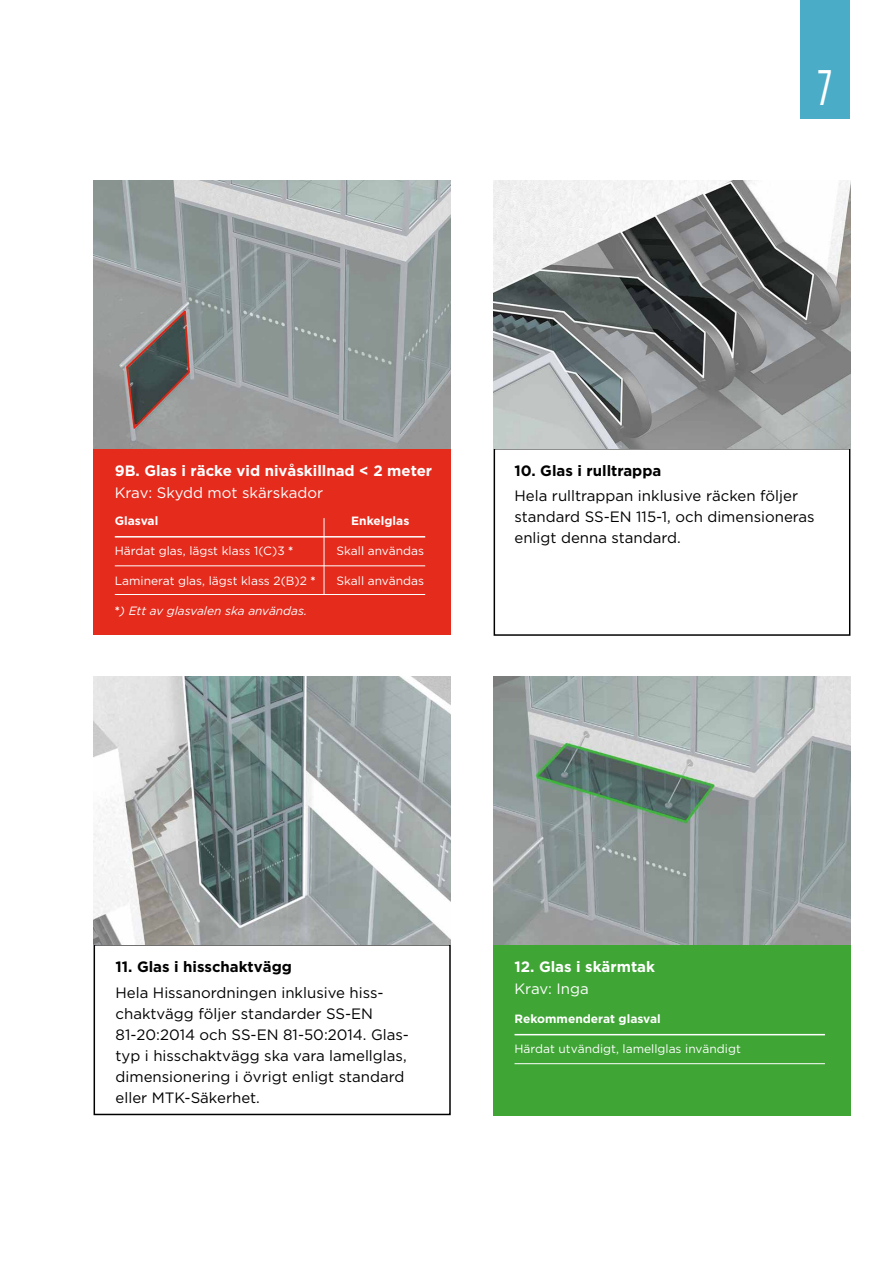
<style>
.page{position:relative;width:893px;height:1263px;background:#fff}
.page>*{position:absolute;margin:0;border:0;box-sizing:border-box;transform-origin:0 0}
.t1{font:49.95px "Gotham Cond";color:#fff}
.t2{font:15px/21px "Gotham";color:#000}
.t3{font:700 15px "Gotham";color:#fff}
.t4{font:700 15px "Gotham";color:#000}
.t5{font:15px "Gotham";color:#fff}
.t6{font:12px "Gotham";color:#fff}
.t7{font:700 12px "Gotham";color:#fff}
.t8{font:italic 12px "Gotham";color:#fff}
.s1{font-weight:700}
.s2{font-weight:700;font-style:normal}
</style>
<div class="page">
<div style="left:94px;top:449px;width:357px;height:186px;background:#e52b1c"></div>
<div style="left:494px;top:448px;width:356px;height:188px;border:1px solid #000"></div>
<div style="left:493px;top:944px;width:357px;height:172px;background:#3fa535"></div>
<img style="left:493px;top:181px;width:357px;height:268px">
<div style="left:94px;top:944px;width:357px;height:171px;border:2px solid #000"></div>
<div style="left:800px;top:0;width:50px;height:119px;background:#4bacc8"></div>
<img style="left:94px;top:181px;width:357px;height:268px">
<img style="left:94px;top:677px;width:357px;height:267px">
<img style="left:493px;top:677px;width:357px;height:267px">
<hr style="left:115px;top:536px;width:310px;height:1px;background:#fff">
<hr style="left:514px;top:1034px;width:311px;height:1px;background:#fff">
<hr style="left:115px;top:565px;width:310px;height:1px;background:#fff">
<hr style="left:514px;top:1063px;width:311px;height:1px;background:#fff">
<hr style="left:115px;top:594px;width:310px;height:1px;background:#fff">
<hr style="left:324px;top:518px;width:1px;height:77px;background:#fff">
<h1 class="t1" style="left:817px;top:61px;width:17px">7</h1>
<p class="t3" style="left:115px;top:462px;width:319px">9B. Glas i räcke vid nivåskillnad &lt; 2 meter</p>
<p class="t5" style="left:115px;top:485px;width:210px">Krav: Skydd mot skärskador</p>
<p class="t7" style="left:115px;top:514px;width:45px">Glasval</p>
<p class="t7" style="left:351px;top:514px;width:60px">Enkelglas</p>
<p class="t6" style="left:115px;top:544px;width:180px">Härdat glas, lägst klass 1(C)3 <span class="s1">*</span></p>
<p class="t6" style="left:336px;top:544px;width:89px">Skall användas</p>
<p class="t6" style="left:115px;top:574px;width:202px">Laminerat glas, lägst klass 2(B)2 <span class="s1">*</span></p>
<p class="t6" style="left:336px;top:574px;width:89px">Skall användas</p>
<p class="t8" style="left:115px;top:604px;width:194px"><span class="s2">*</span>) Ett av glasvalen ska användas.</p>
<p class="t4" style="left:514px;top:462px;width:148px">10. Glas i rulltrappa</p>
<p class="t2" style="left:514px;top:486px;width:302px">Hela rulltrappan inklusive räcken följer standard SS-EN 115-1, och dimensioneras enligt denna standard.</p>
<p class="t4" style="left:116px;top:958px;width:178px">11. Glas i hisschaktvägg</p>
<p class="t2" style="left:116px;top:982px;width:295px">Hela Hissanordningen inklusive hiss&shy;chaktvägg följer standarder SS-EN 81-20:2014 och SS-EN 81-50:2014. Glas&shy;typ i hisschaktvägg ska vara lamellglas, dimensionering i övrigt enligt standard eller MTK-Säkerhet.</p>
<p class="t3" style="left:514px;top:958px;width:142px">12. Glas i skärmtak</p>
<p class="t5" style="left:514px;top:980px;width:76px">Krav: Inga</p>
<p class="t7" style="left:514px;top:1011px;width:148px">Rekommenderat glasval</p>
<p class="t6" style="left:514px;top:1042px;width:228px">Härdat utvändigt, lamellglas invändigt</p>
</div>
